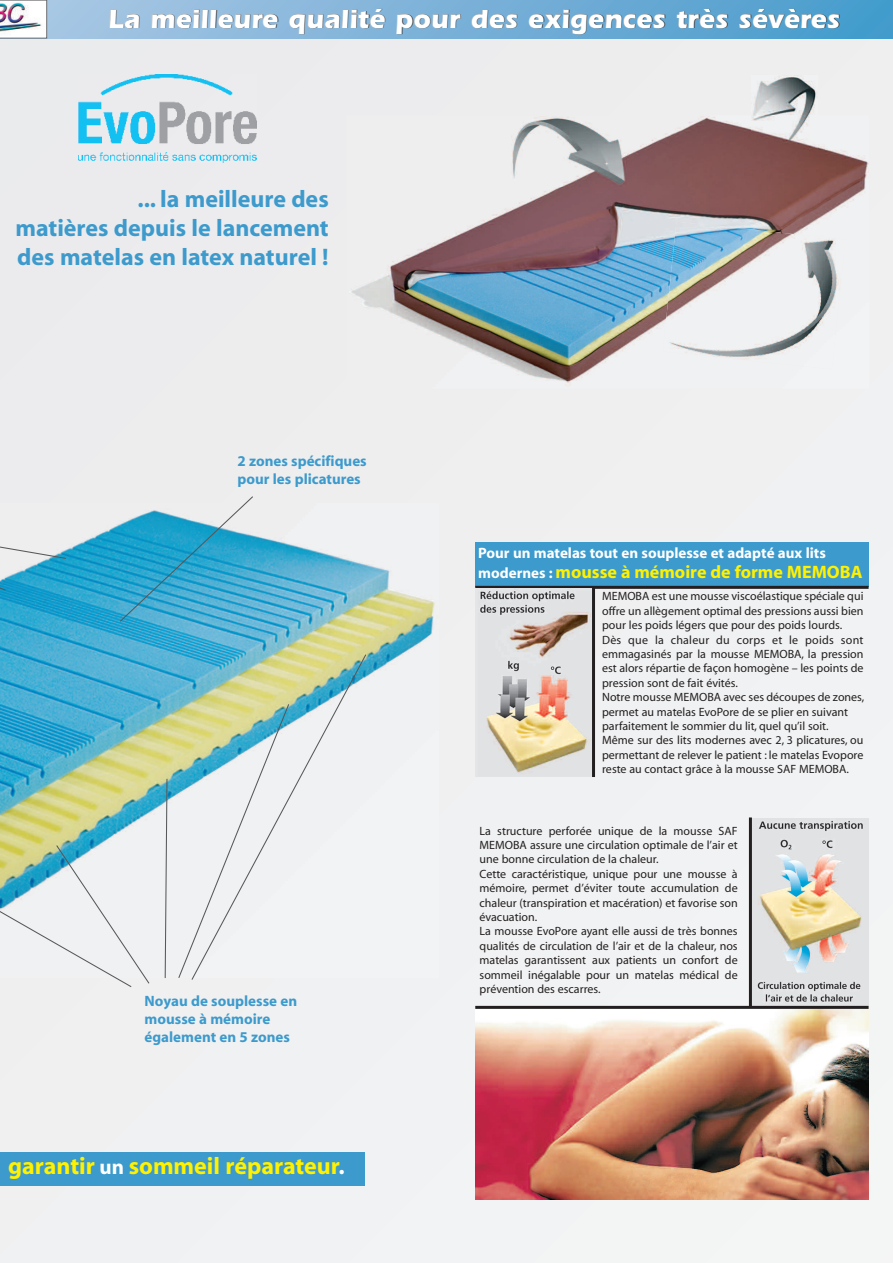
<style>
.page{position:relative;width:893px;height:1263px;background:#f0f0f1}
.page>*{position:absolute;margin:0;border:0;box-sizing:border-box;transform-origin:0 0}
.t1{font:700 27px "Itc Eras";color:#fff}
.t2{font:700 24px/28.8px "Myriad";color:#3c9acc;text-align:justify}
.t3{font:700 24px "Myriad";color:#fff101}
.t4{font:700 18px "Myriad";color:#fff101}
.t5{font:700 15px/18px "Myriad";color:#3c9acc}
.t6{font:700 15px "Myriad";color:#fff}
.t7{font:12px/14.4px "Myriad";color:#231f20}
.s1{font-size:21px;color:#fff}
.s2{color:#fff}
.s3{font-size:15px;color:#fff}
</style>
<div class="page">
<img style="left:0;top:524px;width:435px;height:320px">
<img style="left:753px;top:75px;width:64px;height:40px">
<img style="left:351px;top:115px;width:518px;height:270px">
<svg style="left:0;top:0;width:893px;height:38px;background:#7bb2d7"></svg>
<div style="left:0;top:1152px;width:364px;height:34px;background:#3c9acc"></div>
<img style="left:475px;top:1009px;width:394px;height:191px">
<div style="left:475px;top:542px;width:394px;height:44px;background:#3c9acc"></div>
<hr style="left:475px;top:586px;width:394px;height:3px;background:#231f20">
<img style="left:475px;top:589px;width:117px;height:187px">
<img style="left:752px;top:819px;width:116px;height:186px">
<hr style="left:592px;top:587px;width:3px;height:190px;background:#231f20">
<hr style="left:749px;top:817px;width:3px;height:191px;background:#231f20">
<hr style="left:475px;top:1006px;width:394px;height:3px;background:#231f20">
<img style="left:79px;top:74px;width:177px;height:88px">
<svg style="left:0;top:524px;width:67px;height:67px"></svg>
<svg style="left:119px;top:496px;width:135px;height:127px"></svg>
<svg style="left:191px;top:653px;width:176px;height:327px"></svg>
<svg style="left:0;top:844px;width:150px;height:143px"></svg>
<svg style="left:164px;top:778px;width:4px;height:200px"></svg>
<svg style="left:177px;top:703px;width:113px;height:276px"></svg>
<img style="left:512px;top:117px;width:115px;height:69px">
<img style="left:663px;top:222px;width:182px;height:147px">
<h1 class="t1" style="left:108px;top:9px;width:734px">La meilleure qualité pour des exigences très sévères</h1>
<h2 class="t2" style="left:15px;top:187px;width:315px;text-indent:122px">... la meilleure des matières depuis le lancement des matelas en latex naturel !</h2>
<p class="t5" style="left:237px;top:453px;width:131px">2 zones spécifiques pour les plicatures</p>
<p class="t5" style="left:145px;top:993px;width:154px">Noyau de souplesse en mousse à mémoire également en 5 zones</p>
<h2 class="t3" style="left:8px;top:1157px;width:338px">garantir <span class="s1">un</span> sommeil réparateur<span class="s2">.</span></h2>
<p class="t6" style="left:478px;top:547px;width:349px">Pour un matelas tout en souplesse et adapté aux lits</p>
<h3 class="t4" style="left:478px;top:565px;width:386px"><span class="s3">modernes :</span> mousse à mémoire de forme MEMOBA</h3>
<p class="t7" style="left:602px;top:590px;width:264px">MEMOBA est une mousse viscoélastique spéciale qui offre un allègement optimal des pressions aussi bien pour les poids légers que pour des poids lourds.<br>Dès que la chaleur du corps et le poids sont emmagasinés par la mousse MEMOBA, la pression est alors répartie de façon homogène – les points de pression sont de fait évités.<br>Notre mousse MEMOBA avec ses découpes de zones, permet au matelas EvoPore de se plier en suivant parfaitement le sommier du lit, quel qu’il soit.<br>Même sur des lits modernes avec 2, 3 plicatures, ou permettant de relever le patient : le matelas Evopore reste au contact grâce à la mousse SAF MEMOBA.</p>
<p class="t7" style="left:480px;top:824px;width:260px">La structure perforée unique de la mousse SAF MEMOBA assure une circulation optimale de l’air et une bonne circulation de la chaleur.<br>Cette caractéristique, unique pour une mousse à mémoire, permet d’éviter toute accumulation de chaleur (transpiration et macération) et favorise son évacuation.<br>La mousse EvoPore ayant elle aussi de très bonnes qualités de circulation de l’air et de la chaleur, nos matelas garantissent aux patients un confort de sommeil inégalable pour un matelas médical de prévention des escarres.</p>
</div>
